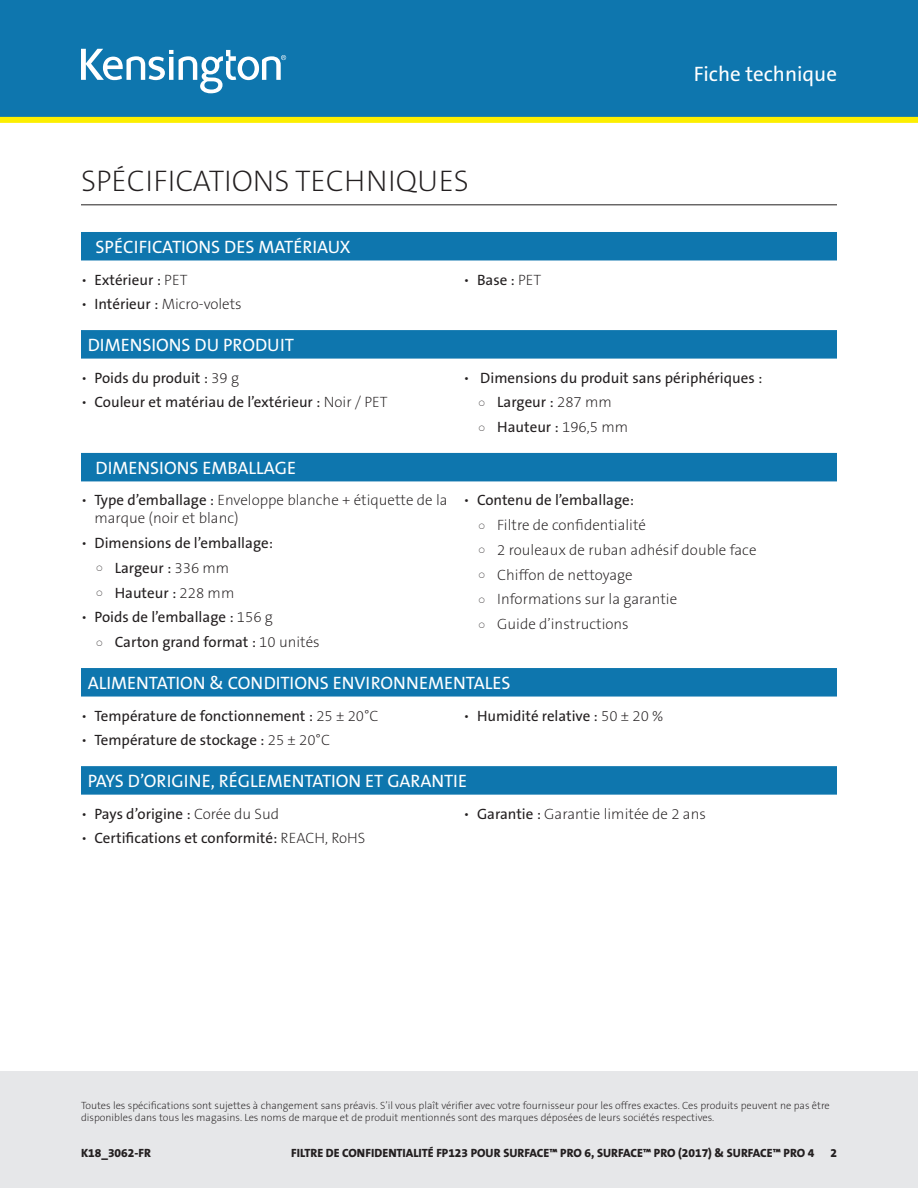
<style>
.page{position:relative;width:918px;height:1188px;background:#fff}
.page>*{position:absolute;margin:0;border:0;box-sizing:border-box;transform-origin:0 0}
.Main_Header_Black{font:30px "The Sans KENSINGTON2 XL";color:#231f20}
.t1{font:21px "The Sans KENSINGTON5 Rg";color:#fff}
.Blue_Bar_Header{font:18px "The Sans KENSINGTON5 Rg";color:#fff}
.t2{font:15px "The Sans KENSINGTON5 Rg";color:#231f20}
.t3{font:15px/18px "The Sans KENSINGTON2 XL";color:#231f20}
.t4{font:12px "The Sans KENSINGTON8 XB";color:#231f20}
.t5{font:10.5px/12.6px "The Sans KENSINGTON2 XL";color:#231f20}
.s1{font-family:"The Sans KENSINGTON2 XL"}
.s2{font-family:"The Sans KENSINGTON5 Rg"}
</style>
<div class="page">
<div style="left:0;top:1071px;width:918px;height:117px;background:#e6e7e9"></div>
<div style="left:0;top:0;width:918px;height:120px;background:#0e76ae"></div>
<svg style="left:81px;top:49px;width:205px;height:44px"></svg>
<div style="left:0;top:117px;width:918px;height:6px;background:#fcee01"></div>
<hr style="left:81px;top:204px;width:756px;height:1px;background:#231f20">
<div style="left:81px;top:232px;width:756px;height:28px;background:#0e76ae"></div>
<div style="left:81px;top:330px;width:756px;height:29px;background:#0e76ae"></div>
<div style="left:81px;top:453px;width:756px;height:28px;background:#0e76ae"></div>
<div style="left:81px;top:668px;width:756px;height:29px;background:#0e76ae"></div>
<div style="left:81px;top:766px;width:756px;height:29px;background:#0e76ae"></div>
<p class="Main_Header_Black" style="left:81px;top:165px;width:390px">SPÉCIFICATIONS TECHNIQUES</p>
<p class="Blue_Bar_Header" style="left:96px;top:237px;width:257px">SPÉCIFICATIONS DES MATÉRIAUX</p>
<p class="t2" style="left:81px;top:271px;width:108px"><span class="s1">•</span> Extérieur : <span class="s1">PET</span></p>
<p class="t3" style="left:81px;top:296px;width:162px">• <span class="s2">Intérieur :</span> Micro-volets</p>
<p class="t2" style="left:464px;top:271px;width:79px"><span class="s1">•</span> Base : <span class="s1">PET</span></p>
<h2 class="t1" style="left:694px;top:63px;width:145px">Fiche technique</h2>
<p class="Blue_Bar_Header" style="left:88px;top:335px;width:208px">DIMENSIONS DU PRODUIT</p>
<p class="t2" style="left:81px;top:370px;width:160px"><span class="s1">•</span> Poids du produit : <span class="s1">39 g</span></p>
<p class="t2" style="left:81px;top:394px;width:308px"><span class="s1">•</span> Couleur et matériau de l’extérieur : <span class="s1">Noir / PET</span></p>
<p class="Blue_Bar_Header" style="left:96px;top:458px;width:202px">DIMENSIONS EMBALLAGE</p>
<p class="t3" style="left:94px;top:492px;width:355px;text-indent:-14px">• <span class="s2">Type d’emballage :</span> Enveloppe blanche + étiquette de la marque (noir et blanc)</p>
<p class="t2" style="left:81px;top:535px;width:193px"><span class="s1">•</span> Dimensions de l’emballage:</p>
<p class="t2" style="left:115px;top:560px;width:116px">Largeur : <span class="s1">336 mm</span></p>
<p class="t2" style="left:115px;top:585px;width:121px">Hauteur : <span class="s1">228 mm</span></p>
<p class="t2" style="left:81px;top:609px;width:193px"><span class="s1">•</span> Poids de l’emballage : <span class="s1">156 g</span></p>
<p class="t2" style="left:115px;top:634px;width:206px">Carton grand format : <span class="s1">10 unités</span></p>
<p class="t2" style="left:464px;top:370px;width:300px"><span class="s1">•</span> Dimensions du produit sans périphériques :</p>
<p class="t2" style="left:497px;top:394px;width:116px">Largeur : <span class="s1">287 mm</span></p>
<p class="t2" style="left:497px;top:419px;width:132px">Hauteur : <span class="s1">196,5 mm</span></p>
<p class="t2" style="left:464px;top:492px;width:172px"><span class="s1">•</span> Contenu de l’emballage:</p>
<p class="t3" style="left:497px;top:517px;width:150px">Filtre de confidentialité</p>
<p class="t3" style="left:497px;top:541px;width:261px">2 rouleaux de ruban adhésif double face</p>
<p class="t3" style="left:497px;top:566px;width:137px">Chiffon de nettoyage</p>
<p class="t3" style="left:497px;top:591px;width:182px">Informations sur la garantie</p>
<p class="t3" style="left:497px;top:616px;width:133px">Guide d’instructions</p>
<p class="Blue_Bar_Header" style="left:88px;top:673px;width:424px">ALIMENTATION &amp; CONDITIONS ENVIRONNEMENTALES</p>
<p class="t2" style="left:81px;top:707px;width:299px"><span class="s1">•</span> Température de fonctionnement : <span class="s1">25 ± 20°C</span></p>
<p class="t2" style="left:81px;top:732px;width:251px"><span class="s1">•</span> Température de stockage : <span class="s1">25 ± 20°C</span></p>
<p class="t2" style="left:464px;top:707px;width:201px"><span class="s1">•</span> Humidité relative : <span class="s1">50 ± 20 %</span></p>
<p class="Blue_Bar_Header" style="left:88px;top:771px;width:381px">PAYS D’ORIGINE, RÉGLEMENTATION ET GARANTIE</p>
<p class="t2" style="left:81px;top:806px;width:200px"><span class="s1">•</span> Pays d’origine : <span class="s1">Corée du Sud</span></p>
<p class="t2" style="left:81px;top:830px;width:286px"><span class="s1">•</span> Certifications et conformité: <span class="s1">REACH, RoHS</span></p>
<p class="t3" style="left:464px;top:805px;width:244px">• <span class="s2">Garantie :</span> Garantie limitée de 2 ans</p>
<p class="t5" style="left:81px;top:1099px;width:750px">Toutes les spécifications sont sujettes à changement sans préavis. S’il vous plaît vérifier avec votre fournisseur pour les offres exactes. Ces produits peuvent ne pas être disponibles dans tous les magasins. Les noms de marque et de produit mentionnés sont des marques déposées de leurs sociétés respectives.</p>
<p class="t4" style="left:81px;top:1146px;width:71px">K18_3062-FR</p>
<p class="t4" style="left:291px;top:1146px;width:525px">FILTRE DE CONFIDENTIALITÉ FP123 POUR SURFACE™ PRO 6, SURFACE™ PRO (2017) &amp; SURFACE™ PRO 4</p>
<p class="t4" style="left:830px;top:1146px;width:8px">2</p>
</div>
